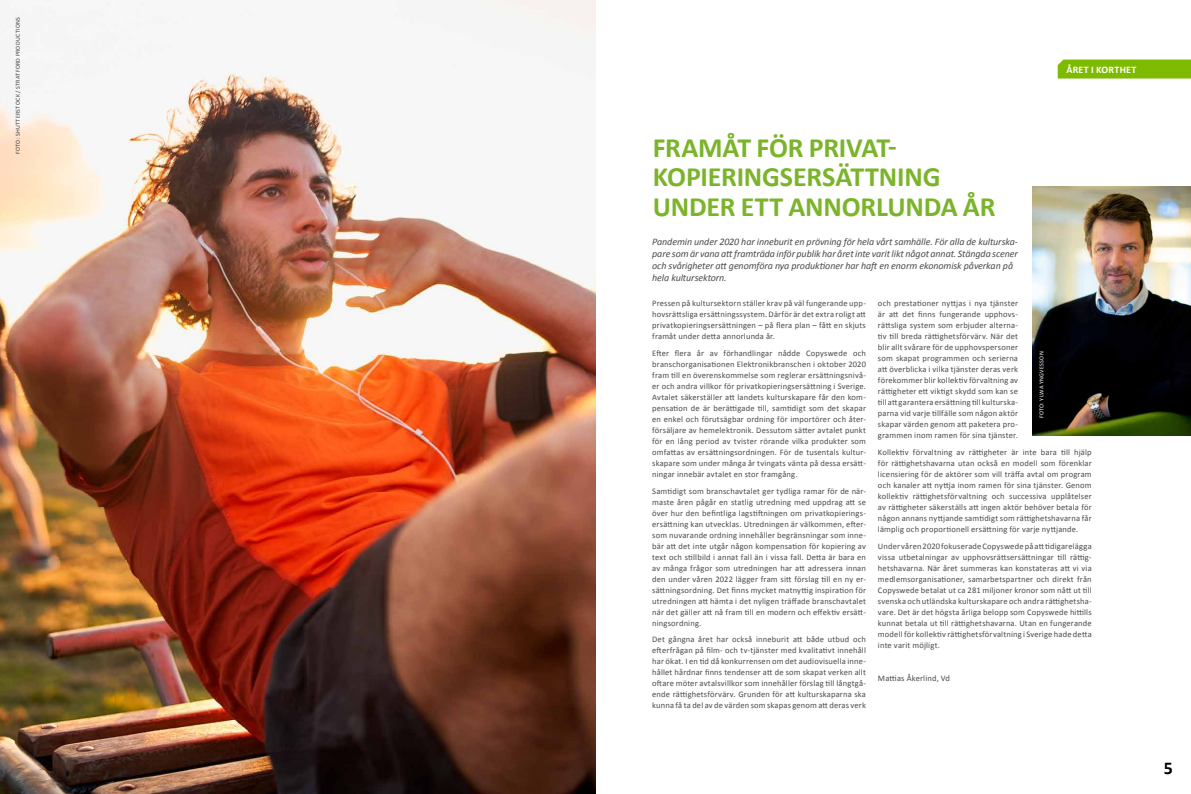
<style>
.page{position:relative;width:1191px;height:794px;background:#fff}
.page>*{position:absolute;margin:0;border:0;box-sizing:border-box;transform-origin:0 0}
.t1{font:700 28px/29.5px "Calibri";letter-spacing:-.005em;color:#7bb42a}
.t2{font:700 18px "Calibri";color:#000}
.t3{font:italic 10px/12px "Calibri";letter-spacing:-.01em;color:#4a4a49}
.t4{font:700 10px "Calibri";letter-spacing:.025em;color:#fff}
.t5{font:8.5px/11px "Calibri";letter-spacing:.02em;color:#4a4a49;text-align:justify}
.t6{font:6px "Calibri";letter-spacing:.05em;color:#3f3f3e}
.t7{font:6px "Calibri";letter-spacing:.055em;color:#fff}
</style>
<div class="page">
<img style="left:0;top:0;width:595px;height:794px">
<img style="left:1032px;top:186px;width:159px;height:249px">
<div style="left:1057px;top:60px;width:134px;height:19px;background:#7ebb00"></div>
<p class="t6" style="left:14px;top:154px;width:138px;rotate:-90deg">FOTO: SHUTTERSTOCK / STRATFORD PRODUCTIONS</p>
<p class="t4" style="left:1066px;top:62px;width:72px">ÅRET I KORTHET</p>
<h1 class="t1" style="left:653px;top:132px;width:344px">FRAMÅT FÖR PRIVAT-<br>KOPIERINGSERSÄTTNING<br>UNDER ETT ANNORLUNDA ÅR</h1>
<p class="t3" style="left:652px;top:235px;width:367px">Pandemin under 2020 har inneburit en prövning för hela vårt samhälle. För alla de kulturska&shy;pare som är vana att framträda inför publik har året inte varit likt något annat. Stängda scener och svårigheter att genomföra nya produktioner har haft en enorm ekonomisk påverkan på hela kultursektorn.</p>
<p class="t5" style="left:652px;top:298px;width:215px">Pressen på kultursektorn ställer krav på väl fungerande upp&shy;hovsrättsliga ersättningssystem. Därför är det extra roligt att privatkopieringsersättningen – på flera plan – fått en skjuts framåt under detta annorlunda år.</p>
<p class="t5" style="left:652px;top:347px;width:215px">Efter flera år av förhandlingar nådde Copyswede och branschorganisationen Elektronikbranschen i oktober 2020 fram till en överenskommelse som reglerar ersättningsnivå&shy;er och andra villkor för privatkopieringsersättning i Sverige.<br>Avtalet säkerställer att landets kulturskapare får den kom&shy;pensation de är berättigade till, samtidigt som det skapar en enkel och förutsägbar ordning för importörer och åter&shy;försäljare av hemelektronik. Dessutom sätter avtalet punkt för en lång period av tvister rörande vilka produkter som omfattas av ersättningsordningen. För de tusentals kultur&shy;skapare som under många år tvingats vänta på dessa ersätt&shy;ningar innebär avtalet en stor framgång.</p>
<p class="t5" style="left:652px;top:485px;width:215px">Samtidigt som branschavtalet ger tydliga ramar för de när&shy;maste åren pågår en statlig utredning med uppdrag att se över hur den befintliga lagstiftningen om privatkopierings&shy;ersättning kan utvecklas. Utredningen är välkommen, efter&shy;som nuvarande ordning innehåller begränsningar som inne&shy;bär att det inte utgår någon kompensation för kopiering av text och stillbild i annat fall än i vissa fall. Detta är bara en av många frågor som utredningen har att adressera innan den under våren 2022 lägger fram sitt förslag till en ny er&shy;sättningsordning. Det finns mycket matnyttig inspiration för utredningen att hämta i det nyligen träffade branschavtalet när det gäller att nå fram till en modern och effektiv ersätt&shy;ningsordning.</p>
<p class="t5" style="left:652px;top:634px;width:215px">Det gångna året har också inneburit att både utbud och efterfrågan på film- och tv-tjänster med kvalitativt innehåll har ökat. I en tid då konkurrensen om det audiovisuella inne&shy;hållet hårdnar finns tendenser att de som skapat verken allt oftare möter avtalsvillkor som innehåller förslag till långtgå&shy;ende rättighetsförvärv. Grunden för att kulturskaparna ska kunna få ta del av de värden som skapas genom att deras verk</p>
<p class="t5" style="left:878px;top:298px;width:141px">och prestationer nyttjas i nya tjänster är att det finns fungerande upphovs&shy;rättsliga system som erbjuder alterna&shy;tiv till breda rättighetsförvärv. När det blir allt svårare för de upphovspersoner som skapat programmen och serierna att överblicka i vilka tjänster deras verk förekommer blir kollektiv förvaltning av rättigheter ett viktigt skydd som kan se till att garantera ersättning till kulturska&shy;parna vid varje tillfälle som någon aktör skapar värden genom att paketera pro&shy;grammen inom ramen för sina tjänster.</p>
<p class="t5" style="left:878px;top:446px;width:215px">Kollektiv förvaltning av rättigheter är inte bara till hjälp för rättighetshavarna utan också en modell som förenklar licensiering för de aktörer som vill träffa avtal om program och kanaler att nyttja inom ramen för sina tjänster. Genom kollektiv rättighetsförvaltning och successiva upplåtelser av rättigheter säkerställs att ingen aktör behöver betala för någon annans nyttjande samtidigt som rättighetshavarna får lämplig och proportionell ersättning för varje nyttjande.</p>
<p class="t5" style="left:878px;top:540px;width:215px">Under våren 2020 fokuserade Copyswede på att tidigarelägga vissa utbetalningar av upphovsrättsersättningar till rättig&shy;hetshavarna. När året summeras kan konstateras att vi via medlemsorganisationer, samarbetspartner och direkt från Copyswede betalat ut ca 281 miljoner kronor som nått ut till svenska och utländska kulturskapare och andra rättighetsha&shy;vare. Det är det högsta årliga belopp som Copyswede hittills kunnat betala ut till rättighetshavarna. Utan en fungerande modell för kollektiv rättighetsförvaltning i Sverige hade detta inte varit möjligt.</p>
<p class="t5" style="left:878px;top:672px;width:74px">Mattias Åkerlind, Vd</p>
<p class="t7" style="left:1037px;top:418px;width:68px;rotate:-90deg">FOTO: YLWA YNGVESSON</p>
<h2 class="t2" style="left:1163px;top:755px;width:11px">5</h2>
</div>
